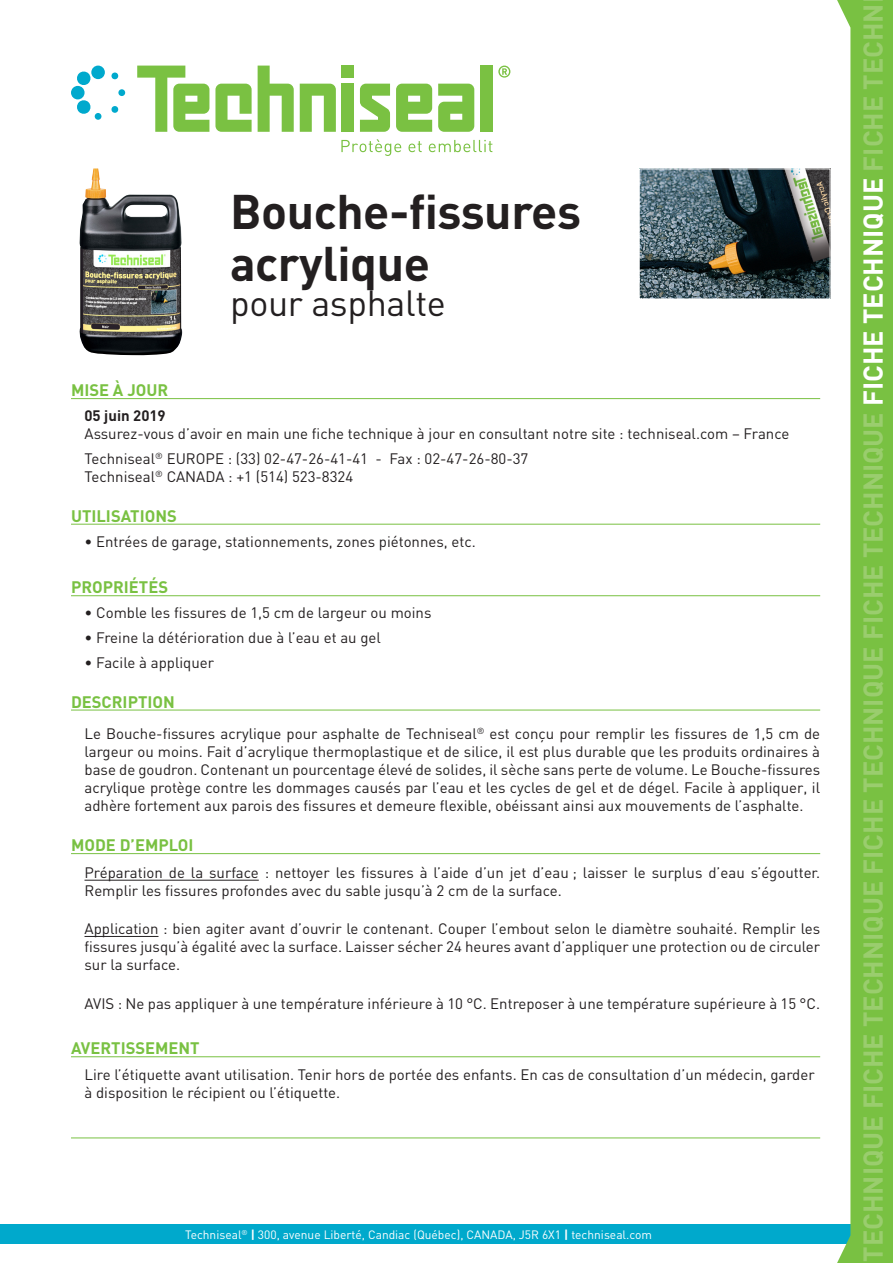
<style>
.page{position:relative;width:893px;height:1263px;background:#fff}
.page>*{position:absolute;margin:0;border:0;box-sizing:border-box;transform-origin:0 0}
.t1{font:700 48px "DIN";letter-spacing:-.01em;color:#231f20}
.t2{font:36px "DIN";letter-spacing:-.01em;color:#231f20}
.t3{font:700 27px "DIN";color:#9acd6e}
.t4{font:700 16.5px "DIN";color:#79c142}
.t5{font:15px/18px "DIN";color:#231f20}
.t6{font:700 15px "DIN";color:#231f20}
.t7{font:12px "DIN";color:#fff}
.s1{font-weight:700}
.s2{color:#fff}
</style>
<div class="page">
<svg style="left:396px;top:84px;width:36px;height:48px;background:#8dca5d"></svg>
<svg style="left:215px;top:84px;width:37px;height:48px"></svg>
<div style="left:480px;top:66px;width:12px;height:66px;background:#7ac142"></div>
<svg style="left:258px;top:66px;width:36px;height:66px"></svg>
<svg style="left:300px;top:84px;width:36px;height:48px"></svg>
<svg style="left:137px;top:66px;width:72px;height:66px"></svg>
<svg style="left:438px;top:84px;width:36px;height:48px;background:#8eca5e"></svg>
<svg style="left:360px;top:84px;width:30px;height:48px"></svg>
<div style="left:342px;top:66px;width:12px;height:12px;background:#7ac142"></div>
<div style="left:342px;top:84px;width:12px;height:48px;background:#7ac142"></div>
<div style="left:91px;top:66px;width:14px;height:13px;background:#00a9cd;border-radius:50%"></div>
<div style="left:95px;top:113px;width:6px;height:7px;background:#00a9cd;border-radius:50%"></div>
<svg style="left:77px;top:71px;width:14px;height:15px"></svg>
<svg style="left:111px;top:106px;width:8px;height:7px"></svg>
<div style="left:71px;top:86px;width:14px;height:13px;background:#00a9cd;border-radius:50%"></div>
<div style="left:118px;top:89px;width:7px;height:7px;background:#00a9cd;border-radius:50%"></div>
<svg style="left:77px;top:100px;width:14px;height:14px"></svg>
<svg style="left:111px;top:72px;width:8px;height:8px"></svg>
<svg style="left:498px;top:66px;width:12px;height:12px"></svg>
<svg style="left:341px;top:139px;width:60px;height:17px"></svg>
<svg style="left:408px;top:141px;width:14px;height:11px"></svg>
<svg style="left:429px;top:140px;width:63px;height:12px"></svg>
<hr style="left:71px;top:398px;width:749px;height:1px;background:#79c142">
<hr style="left:71px;top:524px;width:749px;height:1px;background:#79c142">
<hr style="left:71px;top:595px;width:749px;height:1px;background:#79c142">
<hr style="left:71px;top:710px;width:749px;height:1px;background:#79c142">
<hr style="left:71px;top:853px;width:749px;height:1px;background:#79c142">
<hr style="left:85px;top:880px;width:174px;height:1px;background:#231f20">
<hr style="left:85px;top:936px;width:73px;height:1px;background:#231f20">
<hr style="left:71px;top:1056px;width:749px;height:1px;background:#79c142">
<hr style="left:71px;top:1137px;width:749px;height:1px;background:#79c142">
<div style="left:0;top:1224px;width:850px;height:19px;background:#00a9cc"></div>
<svg style="left:837px;top:0;width:56px;height:1263px;fill:#79c142"></svg>
<img style="left:641px;top:170px;width:187px;height:127px">
<div style="left:639px;top:168px;width:191px;height:131px;border:1px solid #fff"></div>
<img style="left:79px;top:168px;width:104px;height:187px">
<p class="t1" style="left:230px;top:180px;width:352px">Bouche-fissures</p>
<p class="t1" style="left:230px;top:233px;width:201px">acrylique</p>
<p class="t2" style="left:230px;top:280px;width:217px">pour asphalte</p>
<p class="t4" style="left:71px;top:379px;width:99px">MISE À JOUR</p>
<p class="t6" style="left:85px;top:406px;width:83px">05 juin 2019</p>
<p class="t5" style="left:85px;top:424px;width:706px">Assurez-vous d’avoir en main une fiche technique à jour en consultant notre site : techniseal.com – France</p>
<p class="t5" style="left:85px;top:449px;width:445px">Techniseal<sup>®</sup> EUROPE : (33) 02-47-26-41-41 - Fax : 02-47-26-80-37<br>Techniseal<sup>®</sup> CANADA : +1 (514) 523-8324</p>
<p class="t4" style="left:71px;top:505px;width:107px">UTILISATIONS</p>
<p class="t5" style="left:85px;top:532px;width:393px">• Entrées de garage, stationnements, zones piétonnes, etc.</p>
<p class="t4" style="left:71px;top:576px;width:99px">PROPRIÉTÉS</p>
<p class="t5" style="left:85px;top:603px;width:348px">• Comble les fissures de 1,5 cm de largeur ou moins</p>
<p class="t5" style="left:85px;top:628px;width:298px">• Freine la détérioration due à l’eau et au gel</p>
<p class="t5" style="left:85px;top:653px;width:131px">• Facile à appliquer</p>
<p class="t4" style="left:71px;top:691px;width:105px">DESCRIPTION</p>
<p class="t5" style="left:85px;top:724px;width:737px;text-align:justify">Le Bouche-fissures acrylique pour asphalte de Techniseal<sup>®</sup> est conçu pour remplir les fissures de 1,5 cm de largeur ou moins. Fait d’acrylique thermoplastique et de silice, il est plus durable que les produits ordinaires à base de goudron. Contenant un pourcentage élevé de solides, il sèche sans perte de volume. Le Bouche-fissures acrylique protège contre les dommages causés par l’eau et les cycles de gel et de dégel. Facile à appliquer, il adhère fortement aux parois des fissures et demeure flexible, obéissant ainsi aux mouvements de l’asphalte.</p>
<p class="t4" style="left:71px;top:834px;width:124px">MODE D’EMPLOI</p>
<p class="t5" style="left:85px;top:863px;width:737px">Préparation de la surface : nettoyer les fissures à l’aide d’un jet d’eau ; laisser le surplus d’eau s’égoutter.<br>Remplir les fissures profondes avec du sable jusqu’à 2 cm de la surface.</p>
<p class="t5" style="left:85px;top:920px;width:737px;text-align:justify">Application : bien agiter avant d’ouvrir le contenant. Couper l’embout selon le diamètre souhaité. Remplir les fissures jusqu’à égalité avec la surface. Laisser sécher 24 heures avant d’appliquer une protection ou de circuler sur la surface.</p>
<p class="t5" style="left:85px;top:994px;width:737px">AVIS : Ne pas appliquer à une température inférieure à 10 °C. Entreposer à une température supérieure à 15 °C.</p>
<p class="t4" style="left:71px;top:1037px;width:130px">AVERTISSEMENT</p>
<p class="t5" style="left:85px;top:1065px;width:732px">Lire l’étiquette avant utilisation. Tenir hors de portée des enfants. En cas de consultation d’un médecin, garder à disposition le récipient ou l’étiquette.</p>
<p class="t7" style="left:185px;top:1227px;width:468px">Techniseal<sup>®</sup> <span class="s1">|</span> 300, avenue Liberté, Candiac (Québec), CANADA, J5R 6X1 <span class="s1">|</span> techniseal.com</p>
<p class="t3" style="left:855px;top:1261px;width:1259px;rotate:-90deg">TECHNIQUE FICHE TECHNIQUE FICHE TECHNIQUE FICHE TECHNIQUE <span class="s2">FICHE TECHNIQUE</span> FICHE TECHN</p>
</div>
